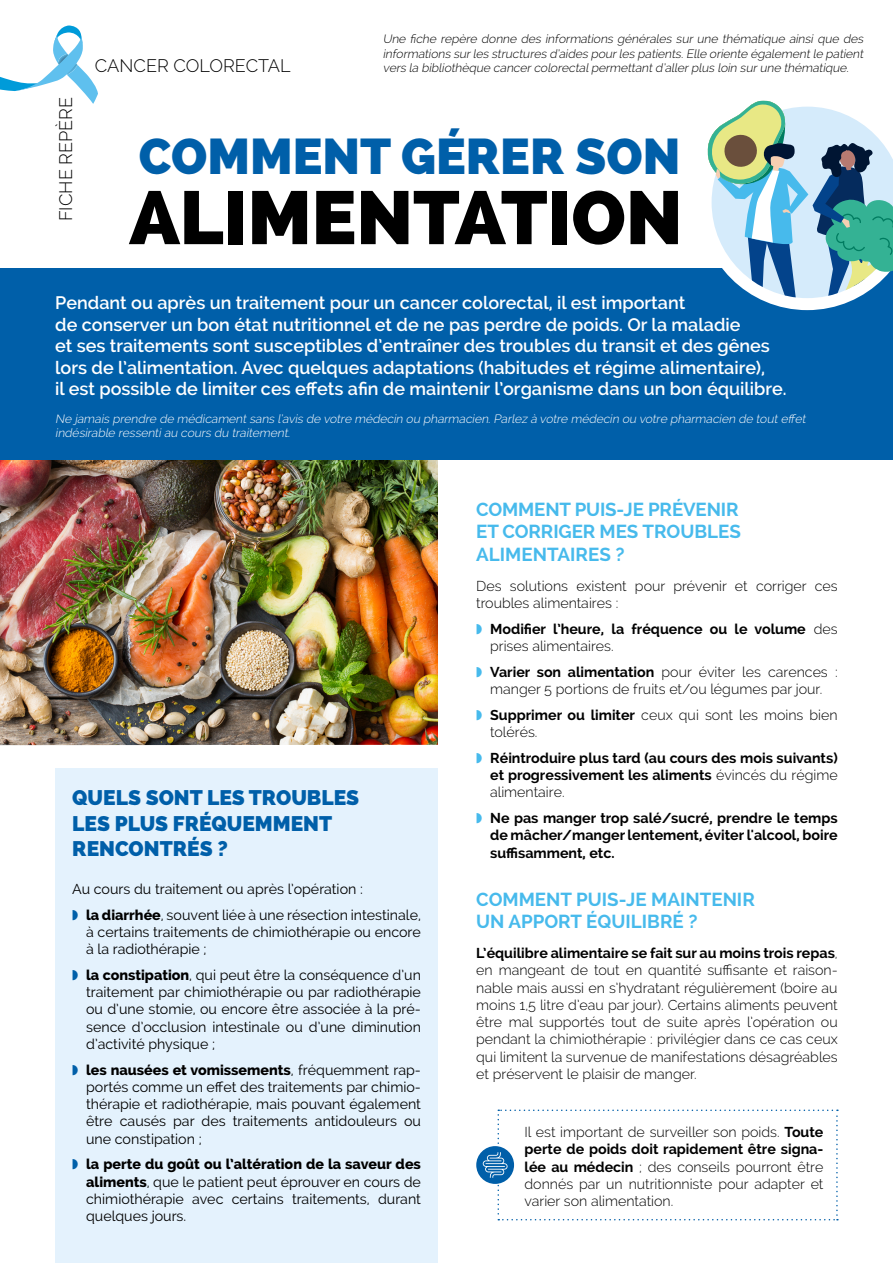
<style>
.page{position:relative;width:893px;height:1263px;background:#fff}
.page>*{position:absolute;margin:0;border:0;box-sizing:border-box;transform-origin:0 0}
.t1{font:800 75px "Raleway";color:#000}
.t2{font:800 49.95px "Raleway";color:#005fa9}
.t3{font:800 21px/25.2px "Raleway";color:#005fa9}
.t4{font:700 18.75px/22.5px "Raleway";color:#47baec;text-align:justify}
.t5{font:600 18px/21.6px "Raleway";color:#fff}
.t6{font:300 18px "Raleway";color:#000}
.t7{font:300 14.25px/17.2px "Raleway";color:#000;text-align:justify}
.t8{font:14.25px/17.2px "Raleway";color:#000;text-align:justify}
.t9{font:700 14.25px/17.2px "Raleway";color:#000;text-align:justify}
.t10{font:italic 300 12px/14.4px "Raleway";color:#000;text-align:justify}
.t11{font:italic 300 12px/14.4px "Raleway";color:#fff}
.s1{color:#005fa9}
.s2{font-weight:800}
.s3{color:#47baec}
.s4{font-weight:300}
.s5{font-weight:700}
</style>
<div class="page">
<img style="left:0;top:460px;width:438px;height:285px">
<div style="left:0;top:269px;width:893px;height:191px;background:#005fa9"></div>
<svg style="left:0;top:26px;width:98px;height:78px"></svg>
<div style="left:55px;top:769px;width:383px;height:494px;background:#e4f2fd"></div>
<svg style="left:700px;top:100px;width:193px;height:210px"></svg>
<div style="left:476px;top:1146px;width:38px;height:38px;background:#005fa9;border-radius:50%"></div>
<svg style="left:483px;top:1109px;width:355px;height:111px"></svg>
<p class="t6" style="left:55px;top:221px;width:126px;rotate:-90deg">FICHE REPÈRE</p>
<p class="t6" style="left:95px;top:55px;width:197px">CANCER COLORECTAL</p>
<p class="t10" style="left:383px;top:32px;width:484px">Une fiche repère donne des informations générales sur une thématique ainsi que des informations surles structures d’aides pourles patients.Elle oriente égalementle patient vers la bibliothèque cancercolorectalpermettantd’allerplus loin surune thématique.</p>
<p class="t2" style="left:139px;top:127px;width:543px">COMMENT GÉRER SON</p>
<p class="t1" style="left:129px;top:174px;width:555px">ALIMENTATION</p>
<p class="t5" style="left:55px;top:292px;width:733px">Pendant ou après un traitement pour un cancer colorectal, il est important<br>de conserver un bon état nutritionnel et de ne pas perdre de poids. Or la maladie<br>et ses traitements sont susceptibles d’entraîner des troubles du transit et des gênes lors de l’alimentation. Avec quelques adaptations (habitudes et régime alimentaire),<br>il est possible de limiter ces effets afin de maintenir l’organisme dans un bon équilibre.</p>
<p class="t11" style="left:55px;top:411px;width:754px">Ne jamais prendre de médicamentsans l’avis de votre médecin ou pharmacien.Parlez à votre médecin ou votre pharmacien de touteffet indésirable ressentiau cours du traitement.</p>
<p class="t3" style="left:72px;top:785px;width:288px">QUELS SONT LES TROUBLES<br>LES PLUS FRÉQUEMMENT<br>RENCONTRÉS ?</p>
<p class="t8" style="left:72px;top:880px;width:292px">Au cours du traitement ou après l’opération :</p>
<p class="t8" style="left:86px;top:906px;width:336px;text-indent:-14px"><span class="s1">◗</span> <span class="s2">la diarrhée</span>, souvent liée à une résection intestinale, à certains traitements de chimiothérapie ou encore à la radiothérapie ;</p>
<p class="t8" style="left:86px;top:966px;width:336px;text-indent:-14px"><span class="s1">◗</span> <span class="s2">la constipation</span>, qui peut être la conséquence d’un traitement par chimiothérapie ou par radiothérapie ou d’une stomie, ou encore être associée à la pré&shy;sence d’occlusion intestinale ou d’une diminution d’activité physique ;</p>
<p class="t8" style="left:86px;top:1061px;width:336px;text-indent:-14px"><span class="s1">◗</span> <span class="s2">les nausées et vomissements</span>, fréquemment rap&shy;portés comme un effet des traitements par chimio&shy;thérapie et radiothérapie, mais pouvant également être causés par des traitements antidouleurs ou une constipation ;</p>
<p class="t8" style="left:86px;top:1155px;width:336px;text-indent:-14px"><span class="s1">◗</span> <span class="s2">la perte du goût ou l’altération de la saveur des aliments</span>, que le patient peut éprouver en cours de chimiothérapie avec certains traitements, durant quelques jours.</p>
<p class="t4" style="left:476px;top:498px;width:266px">COMMENT PUIS-JE PRÉVENIR ET CORRIGER MES TROUBLES ALIMENTAIRES ?</p>
<p class="t7" style="left:476px;top:577px;width:363px">Des solutions existent pour prévenir et corriger ces troubles alimentaires :</p>
<p class="t9" style="left:490px;top:620px;width:349px;text-indent:-14px"><span class="s3">◗</span> Modifier l’heure, la fréquence ou le volume <span class="s4">des prises alimentaires.</span></p>
<p class="t7" style="left:476px;top:663px;width:363px;text-align:center"><span class="s3">◗</span> <span class="s5">Varier son alimentation</span> pour éviter les carences : manger 5 portions de fruits et/ou légumes par jour.</p>
<p class="t7" style="left:490px;top:706px;width:349px;text-indent:-14px"><span class="s3">◗</span> <span class="s5">Supprimer ou limiter</span> ceux qui sont les moins bien tolérés.</p>
<p class="t9" style="left:490px;top:749px;width:349px;text-indent:-14px"><span class="s3">◗</span> Réintroduire plus tard (au cours des mois suivants) et progressivement les aliments <span class="s4">évincés du régime alimentaire.</span></p>
<p class="t9" style="left:490px;top:810px;width:349px;text-indent:-14px"><span class="s3">◗</span> Ne pas manger trop salé/sucré, prendre le temps de mâcher/manger lentement, éviter l'alcool, boire suffisamment, etc.</p>
<p class="t4" style="left:476px;top:888px;width:280px">COMMENT PUIS-JE MAINTENIR<br>UN APPORT ÉQUILIBRÉ ?</p>
<p class="t7" style="left:476px;top:944px;width:363px"><span class="s5">L’équilibre alimentaire se fait sur au moins trois repas</span>, en mangeant de tout en quantité suffisante et raison&shy;nable mais aussi en s’hydratant régulièrement (boire au moins 1,5 litre d’eau par jour). Certains aliments peuvent être mal supportés tout de suite après l’opération ou pendant la chimiothérapie : privilégier dans ce cas ceux qui limitent la survenue de manifestations désagréables et préservent le plaisir de manger.</p>
<p class="t7" style="left:524px;top:1123px;width:300px">Il est important de surveiller son poids. <span class="s5">Toute perte de poids doit rapidement être signa&shy;lée au médecin</span> ; des conseils pourront être donnés par un nutritionniste pour adapter et varier son alimentation.</p>
</div>
